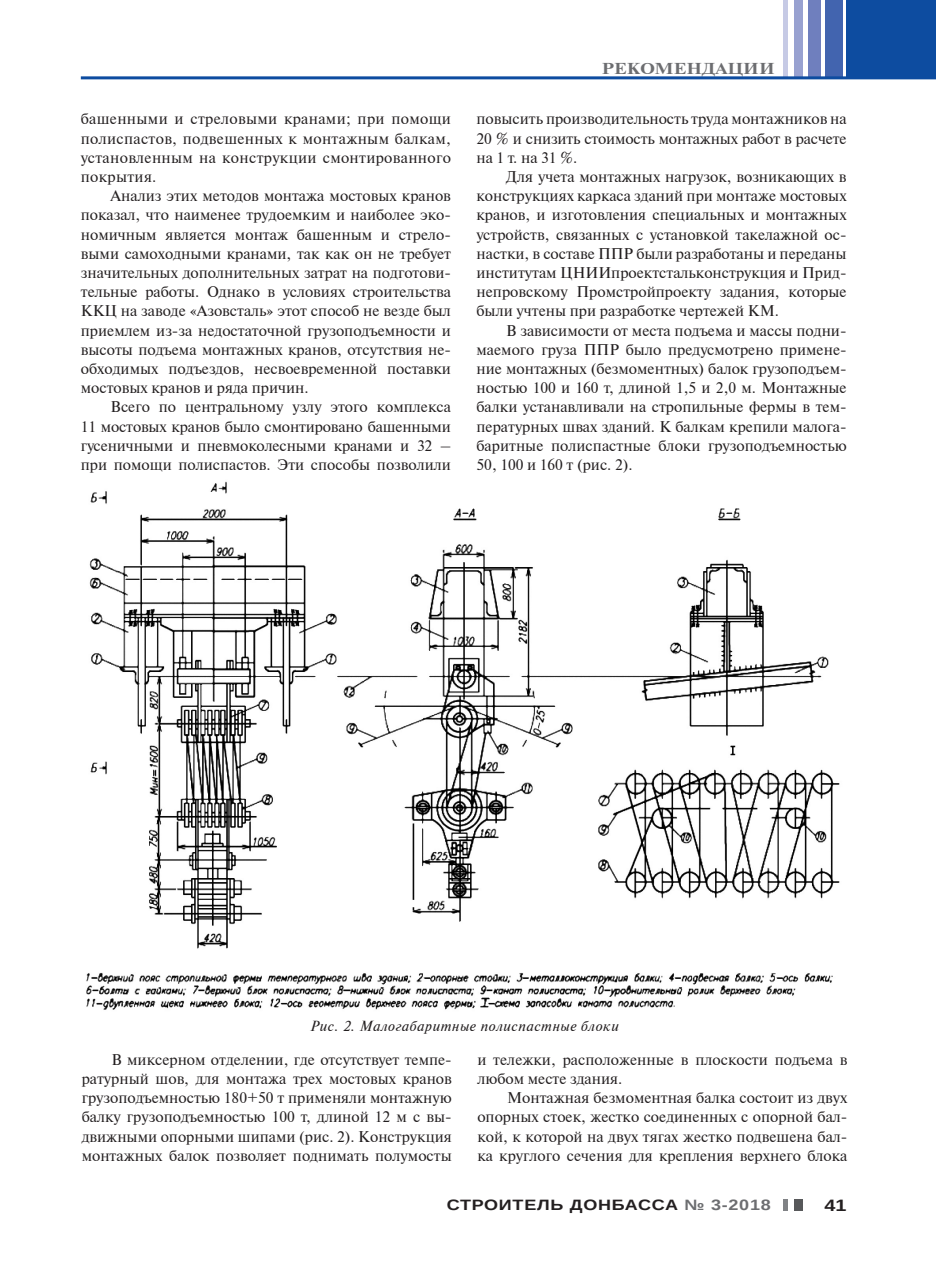
<style>
.page{position:relative;width:936px;height:1276px;background:#fff}
.page>*{position:absolute;margin:0;border:0;box-sizing:border-box;transform-origin:0 0}
.t1{font:700 16.5px "Arimo";color:#231f20;scale:1.2 1}
.t2{font:700 15.75px "Newton C";letter-spacing:.01em;color:#6c6d70;scale:1.2 1}
.t3{font:15.45px/19.2px "Newton C";color:#231f20;text-align:justify}
.t4{font:700 15px "Arimo";letter-spacing:.04em;color:#231f20;scale:1.2 1}
.t5{font:italic 14.55px "Newton C";letter-spacing:.04em;color:#231f20}
.s1{color:#6c6d70}
</style>
<div class="page">
<div style="left:846px;top:0;width:89px;height:78px;background:#0d4ca0"></div>
<div style="left:825px;top:0;width:17px;height:78px;background:#4264af"></div>
<div style="left:807px;top:0;width:13px;height:78px;background:#6f7fbe"></div>
<div style="left:794px;top:0;width:8px;height:78px;background:#98a1d0"></div>
<hr style="left:783px;top:0;width:4px;height:78px;background:#c6cae5">
<hr style="left:81px;top:76px;width:854px;height:3px;background:#0d4ca0">
<div style="left:794px;top:1199px;width:8px;height:11px;background:#57585a"></div>
<hr style="left:783px;top:1199px;width:4px;height:11px;background:#808285">
<img style="left:86px;top:481px;width:754px;height:529px">
<p class="t3" style="left:81px;top:109px;width:371px">башенными и стреловыми кранами; при помощи полиспастов, подвешенных к монтажным балкам, установленным на конструкции смонтированного покрытия.</p>
<p class="t3" style="left:81px;top:186px;width:371px;text-indent:30px">Анализ этих методов монтажа мостовых кранов показал, что наименее трудоемким и наиболее эко&shy;номичным является монтаж башенным и стрело&shy;выми самоходными кранами, так как он не требует значительных дополнительных затрат на подготови&shy;тельные работы. Однако в условиях строительства ККЦ на заводе «Азовсталь» этот способ не везде был приемлем из-за недостаточной грузоподъемности и высоты подъема монтажных кранов, отсутствия не&shy;обходимых подъездов, несвоевременной поставки мостовых кранов и ряда причин.</p>
<p class="t3" style="left:81px;top:397px;width:371px;text-indent:30px">Всего по центральному узлу этого комплекса 11 мостовых кранов было смонтировано башенными гусеничными и пневмоколесными кранами и 32 – при помощи полиспастов. Эти способы позволили</p>
<p class="t2" style="left:601px;top:60px;width:145px">РЕКОМЕНДАЦИИ</p>
<p class="t3" style="left:476px;top:109px;width:371px">повысить производительность труда монтажников на 20 % и снизить стоимость монтажных работ в расчете на 1 т. на 31 %.</p>
<p class="t3" style="left:476px;top:167px;width:371px;text-indent:30px">Для учета монтажных нагрузок, возникающих в конструкциях каркаса зданий при монтаже мостовых кранов, и изготовления специальных и монтажных устройств, связанных с установкой такелажной ос&shy;настки, в составе ППР были разработаны и переданы институтам ЦНИИпроектстальконструкция и Прид&shy;непровскому Промстройпроекту задания, которые были учтены при разработке чертежей КМ.</p>
<p class="t3" style="left:476px;top:321px;width:371px;text-indent:30px">В зависимости от места подъема и массы подни&shy;маемого груза ППР было предусмотрено примене&shy;ние монтажных (безмоментных) балок грузоподъем&shy;ностью 100 и 160 т, длиной 1,5 и 2,0 м. Монтажные балки устанавливали на стропильные фермы в тем&shy;пературных швах зданий. К балкам крепили малога&shy;баритные полиспастные блоки грузоподъемностью 50, 100 и 160 т (рис. 2).</p>
<p class="t5" style="left:310px;top:1017px;width:310px">Рис. 2. Малогабаритные полиспастные блоки</p>
<p class="t3" style="left:82px;top:1050px;width:371px;text-indent:30px">В миксерном отделении, где отсутствует темпе&shy;ратурный шов, для монтажа трех мостовых кранов грузоподъемностью 180+50 т применяли монтажную балку грузоподъемностью 100 т, длиной 12 м с вы&shy;движными опорными шипами (рис. 2). Конструкция монтажных балок позволяет поднимать полумосты</p>
<p class="t3" style="left:477px;top:1050px;width:371px">и тележки, расположенные в плоскости подъема в любом месте здания.</p>
<p class="t3" style="left:477px;top:1088px;width:371px;text-indent:30px">Монтажная безмоментная балка состоит из двух опорных стоек, жестко соединенных с опорной бал&shy;кой, к которой на двух тягах жестко подвешена бал&shy;ка круглого сечения для крепления верхнего блока</p>
<p class="t4" style="left:446px;top:1195px;width:271px">СТРОИТЕЛЬ ДОНБАССА <span class="s1">№ 3-2018</span></p>
<p class="t1" style="left:824px;top:1193px;width:20px">41</p>
</div>
